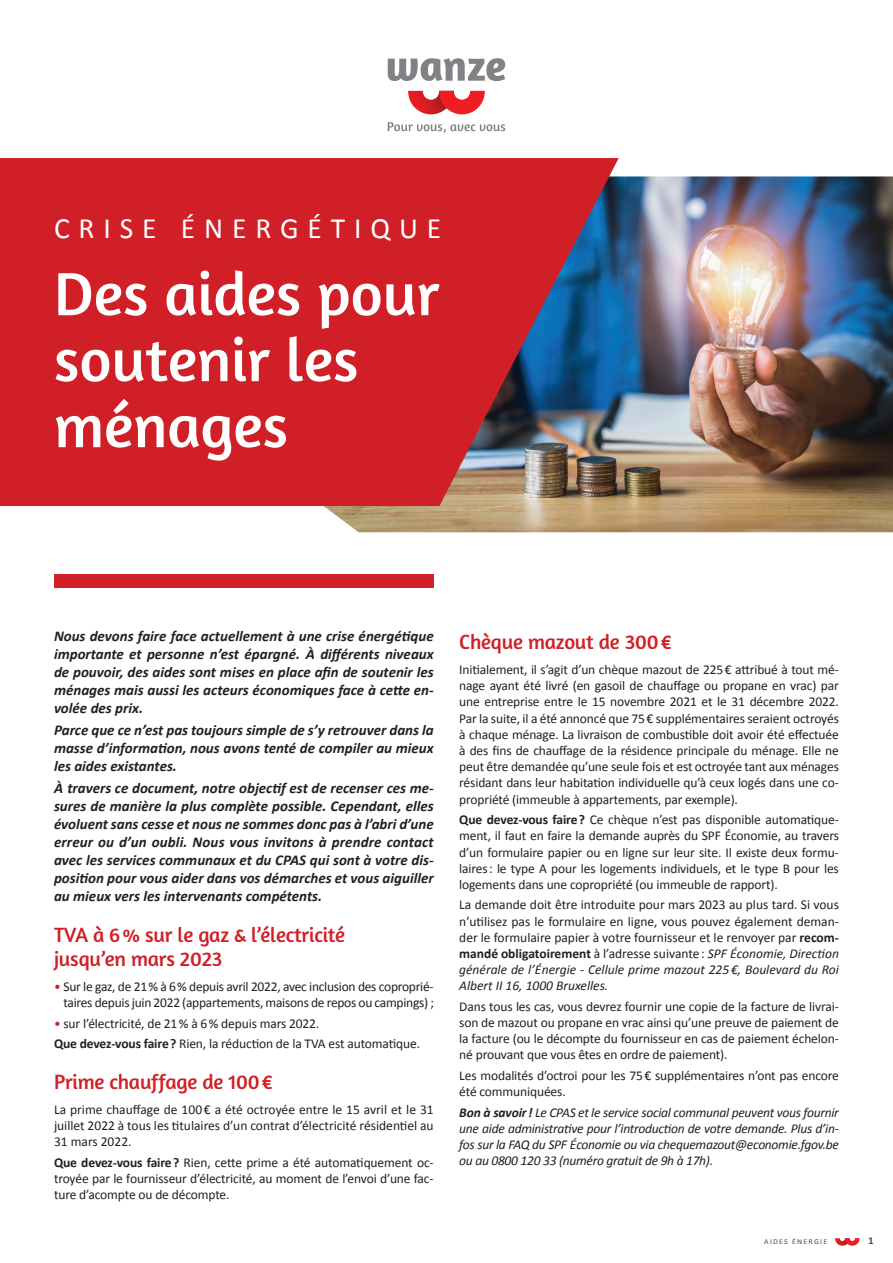
<style>
.page{position:relative;width:893px;height:1263px;background:#fff}
.page>*{position:absolute;margin:0;border:0;box-sizing:border-box;transform-origin:0 0}
.t1{font:61.95px/66px "Amaranth";color:#fff}
.t2{font:29.55px "Calibri";letter-spacing:.3em;color:#fff}
.t3{font:21px/24px "Amaranth";letter-spacing:-.01em;color:#d01f26}
.t4{font:italic 700 15px/18px "Calibri";color:#231f20;text-align:justify}
.t5{font:13.5px/16.2px "Calibri";letter-spacing:-.01em;color:#231f20;text-align:justify}
.t6{font:italic 13.5px/16.2px "Calibri";letter-spacing:-.02em;color:#231f20;text-align:justify}
.t7{font:700 10.5px "Calibri";color:#4b4c4d;scale:1.06 1}
.t8{font:7.5px "Calibri";letter-spacing:.15em;color:#4b4c4d;scale:1.06 1}
.s1{color:#d01f26}
.s2{font-weight:700}
.s3{font-style:italic}
</style>
<div class="page">
<img style="left:292px;top:176px;width:601px;height:356px">
<svg style="left:388px;top:58px;width:117px;height:23px"></svg>
<svg style="left:408px;top:91px;width:77px;height:23px"></svg>
<svg style="left:388px;top:122px;width:117px;height:11px"></svg>
<svg style="left:0;top:158px;width:619px;height:348px;background:#bc2932"></svg>
<div style="left:54px;top:574px;width:380px;height:13px;background:#d01f26"></div>
<svg style="left:835px;top:1238px;width:25px;height:8px"></svg>
<h2 class="t2" style="left:54px;top:210px;width:389px">CRISE ÉNERGÉTIQUE</h2>
<h1 class="t1" style="left:54px;top:260px;width:387px">Des aides pour soutenir les ménages</h1>
<p class="t4" style="left:54px;top:626px;width:381px">Nous devons faire face actuellement à une crise énergétique importante et personne n’est épargné. À différents niveaux de pouvoir, des aides sont mises en place afin de soutenir les ménages mais aussi les acteurs économiques face à cette en&shy;volée des prix.</p>
<p class="t4" style="left:54px;top:720px;width:381px">Parce que ce n’est pas toujours simple de s’y retrouver dans la masse d’information, nous avons tenté de compiler au mieux les aides existantes.</p>
<p class="t4" style="left:54px;top:778px;width:381px">À travers ce document, notre objectif est de recenser ces me&shy;sures de manière la plus complète possible. Cependant, elles évoluent sans cesse et nous ne sommes donc pas à l’abri d’une erreur ou d’un oubli. Nous vous invitons à prendre contact avec les services communaux et du CPAS qui sont à votre dis&shy;position pour vous aider dans vos démarches et vous aiguiller au mieux vers les intervenants compétents.</p>
<h3 class="t3" style="left:54px;top:923px;width:293px">TVA à 6% sur le gaz &amp; l’électricité jusqu’en mars 2023</h3>
<p class="t5" style="left:54px;top:978px;width:381px;text-align:right"><span class="s1">•</span> Sur le gaz, de 21% à 6% depuis avril 2022, avec inclusion des coproprié&shy;taires depuis juin 2022 (appartements, maisons de repos ou campings) ;</p>
<p class="t5" style="left:54px;top:1012px;width:368px;line-height:20.4px"><span class="s1">•</span> sur l’électricité, de 21% à 6% depuis mars 2022.<br><span class="s2">Que devez-vous faire?</span> Rien, la réduction de la TVA est automatique.</p>
<h3 class="t3" style="left:54px;top:1069px;width:221px">Prime chauffage de 100€</h3>
<p class="t5" style="left:54px;top:1100px;width:381px">La prime chauffage de 100€ a été octroyée entre le 15 avril et le 31 juillet 2022 à tous les titulaires d’un contrat d’électricité résidentiel au 31 mars 2022.</p>
<p class="t5" style="left:54px;top:1153px;width:381px"><span class="s2">Que devez-vous faire?</span> Rien, cette prime a été automatiquement oc&shy;troyée par le fournisseur d’électricité, au moment de l’envoi d’une fac&shy;ture d’acompte ou de décompte.</p>
<h3 class="t3" style="left:459px;top:630px;width:215px">Chèque mazout de 300€</h3>
<p class="t5" style="left:459px;top:661px;width:381px">Initialement, il s’agit d’un chèque mazout de 225€ attribué à tout mé&shy;nage ayant été livré (en gasoil de chauffage ou propane en vrac) par une entreprise entre le 15 novembre 2021 et le 31 décembre 2022.<br>Par la suite, il a été annoncé que 75€ supplémentaires seraient octroyés à chaque ménage. La livraison de combustible doit avoir été effectuée à des fins de chauffage de la résidence principale du ménage. Elle ne peut être demandée qu’une seule fois et est octroyée tant aux ménages résidant dans leur habitation individuelle qu’à ceux logés dans une co&shy;propriété (immeuble à appartements, par exemple).</p>
<p class="t5" style="left:459px;top:811px;width:381px"><span class="s2">Que devez-vous faire?</span> Ce chèque n’est pas disponible automatique&shy;ment, il faut en faire la demande auprès du SPF Économie, au travers d’un formulaire papier ou en ligne sur leur site. Il existe deux formu&shy;laires: le type A pour les logements individuels, et le type B pour les logements dans une copropriété (ou immeuble de rapport).</p>
<p class="t5" style="left:459px;top:896px;width:381px">La demande doit être introduite pour mars 2023 au plus tard. Si vous n’utilisez pas le formulaire en ligne, vous pouvez également deman&shy;der le formulaire papier à votre fournisseur et le renvoyer par <span class="s2">recom&shy;mandé obligatoirement</span> à l’adresse suivante : <span class="s3">SPF Économie, Direction générale de l’Énergie - Cellule prime mazout 225€, Boulevard du Roi Albert II 16, 1000 Bruxelles.</span></p>
<p class="t5" style="left:459px;top:997px;width:381px">Dans tous les cas, vous devrez fournir une copie de la facture de livrai&shy;son de mazout ou propane en vrac ainsi qu’une preuve de paiement de la facture (ou le décompte du fournisseur en cas de paiement échelon&shy;né prouvant que vous êtes en ordre de paiement).</p>
<p class="t5" style="left:459px;top:1067px;width:381px">Les modalités d’octroi pour les 75€ supplémentaires n’ont pas encore été communiquées.</p>
<p class="t6" style="left:459px;top:1103px;width:381px"><span class="s2">Bon à savoir!</span> Le CPAS et le service social communal peuvent vous fournir une aide administrative pour l’introduction de votre demande. Plus d’in&shy;fos sur la FAQ du SPF Économie ou via chequemazout@economie.fgov.be ou au 0800 120 33 (numéro gratuit de 9h à 17h).</p>
<p class="t8" style="left:764px;top:1237px;width:61px">AIDES ÉNERGIE</p>
<p class="t7" style="left:868px;top:1234px;width:7px">1</p>
</div>
